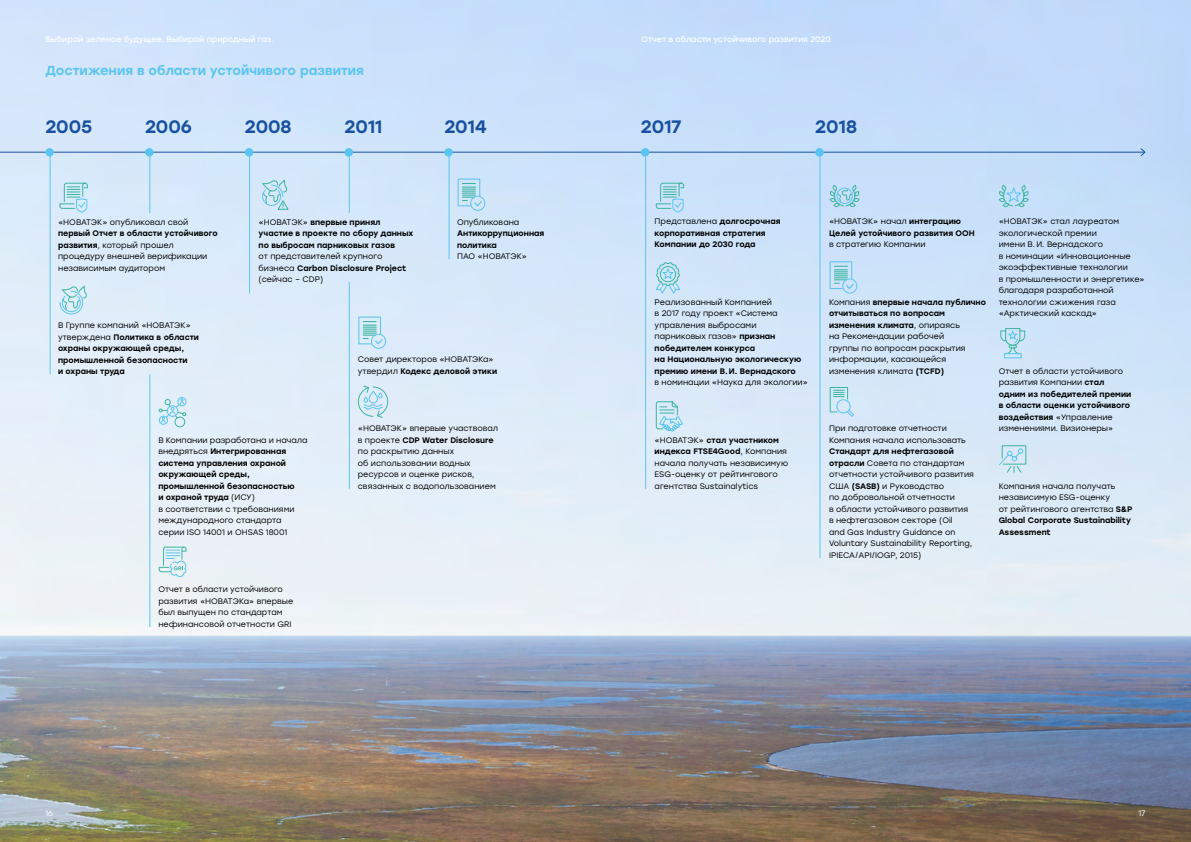
<style>
.page{position:relative;width:1191px;height:842px;background:#fff}
.page>*{position:absolute;margin:0;border:0;box-sizing:border-box;transform-origin:0 0}
.t1{font:500 18px "Stolzl";color:#1951a0}
.t2{font:500 13px "Stolzl";color:#5bc5f2}
.t3{font:8px/11.5px "Stolzl";color:#000}
.t4{font:500 8px/11.5px "Stolzl";color:#000}
.t5{font:8px "Stolzl";color:#fff}
.t6{font:8px "Stolzl";color:#fff}
.s1{font-weight:500}
.s2{font-weight:400}
</style>
<div class="page">
<img style="left:0;top:0;width:1191px;height:842px">
<hr style="left:0;top:152px;width:1144px;height:1px;background:#1951a0">
<svg style="left:1139px;top:147px;width:7px;height:10px"></svg>
<div style="left:45px;top:148px;width:9px;height:9px;background:#5bc5f2;border-radius:50%"></div>
<div style="left:145px;top:148px;width:9px;height:9px;background:#5bc5f2;border-radius:50%"></div>
<div style="left:344px;top:148px;width:9px;height:9px;background:#5bc5f2;border-radius:50%"></div>
<div style="left:444px;top:148px;width:9px;height:9px;background:#5bc5f2;border-radius:50%"></div>
<div style="left:641px;top:148px;width:8px;height:9px;background:#5bc5f2;border-radius:50%"></div>
<div style="left:245px;top:148px;width:8px;height:9px;background:#5bc5f2;border-radius:50%"></div>
<div style="left:815px;top:148px;width:8px;height:9px;background:#5bc5f2;border-radius:50%"></div>
<hr style="left:149px;top:152px;width:1px;height:61px;background:#5bc5f2">
<hr style="left:349px;top:152px;width:1px;height:61px;background:#5bc5f2">
<hr style="left:448px;top:152px;width:1px;height:107px;background:#5bc5f2">
<hr style="left:645px;top:152px;width:1px;height:337px;background:#5bc5f2">
<hr style="left:50px;top:152px;width:1px;height:222px;background:#5bc5f2">
<hr style="left:249px;top:152px;width:1px;height:142px;background:#5bc5f2">
<svg style="left:358px;top:317px;width:28px;height:32px"></svg>
<svg style="left:457px;top:179px;width:28px;height:32px"></svg>
<svg style="left:829px;top:261px;width:28px;height:33px"></svg>
<svg style="left:59px;top:286px;width:28px;height:28px"></svg>
<svg style="left:159px;top:547px;width:28px;height:30px"></svg>
<svg style="left:655px;top:182px;width:29px;height:31px"></svg>
<svg style="left:59px;top:182px;width:29px;height:31px"></svg>
<svg style="left:998px;top:445px;width:28px;height:29px"></svg>
<svg style="left:829px;top:386px;width:26px;height:32px"></svg>
<hr style="left:149px;top:374px;width:1px;height:253px;background:#5bc5f2">
<hr style="left:349px;top:282px;width:1px;height:207px;background:#5bc5f2">
<svg style="left:999px;top:328px;width:26px;height:31px"></svg>
<svg style="left:654px;top:259px;width:27px;height:36px"></svg>
<svg style="left:655px;top:401px;width:29px;height:33px"></svg>
<svg style="left:262px;top:180px;width:28px;height:30px"></svg>
<svg style="left:158px;top:397px;width:29px;height:31px"></svg>
<svg style="left:998px;top:185px;width:31px;height:23px"></svg>
<svg style="left:357px;top:385px;width:32px;height:34px"></svg>
<svg style="left:828px;top:185px;width:32px;height:23px"></svg>
<div style="left:836px;top:188px;width:17px;height:16px;border:1px solid #5bc5f2;border-radius:50%"></div>
<hr style="left:819px;top:152px;width:1px;height:406px;background:#5bc5f2">
<p class="t5" style="left:45px;top:33px;width:230px">Выбирай зеленое будущее. Выбирай природный газ.</p>
<p class="t5" style="left:641px;top:33px;width:191px">Отчет в области устойчивого развития 2020</p>
<h2 class="t2" style="left:45px;top:61px;width:320px">Достижения в области устойчивого развития</h2>
<h1 class="t1" style="left:45px;top:113px;width:48px">2005</h1>
<h1 class="t1" style="left:145px;top:113px;width:48px">2006</h1>
<h1 class="t1" style="left:245px;top:113px;width:48px">2008</h1>
<h1 class="t1" style="left:344px;top:113px;width:40px">2011</h1>
<h1 class="t1" style="left:444px;top:113px;width:44px">2014</h1>
<h1 class="t1" style="left:641px;top:113px;width:42px">2017</h1>
<h1 class="t1" style="left:815px;top:113px;width:43px">2018</h1>
<p class="t3" style="left:58px;top:216px;width:132px">«НОВАТЭК» опубликовал свой</p>
<p class="t3" style="left:58px;top:227px;width:161px"><span class="s1">первый Отчет в области устойчивого развития</span>, который прошел процедуру внешней верификации независимым аудитором</p>
<p class="t4" style="left:58px;top:319px;width:142px"><span class="s2">В Группе компаний «НОВАТЭК» утверждена</span> Политика в области охраны окружающей среды, промышленной безопасности<br>и охраны труда</p>
<p class="t4" style="left:259px;top:216px;width:156px"><span class="s2">«НОВАТЭК»</span> впервые принял участие в проекте по сбору данных по выбросам парниковых газов</p>
<p class="t3" style="left:259px;top:250px;width:149px">от представителей крупного бизнеса <span class="s1">Carbon Disclosure Project </span>(сейчас – CDP)</p>
<p class="t3" style="left:457px;top:216px;width:64px">Опубликована</p>
<p class="t4" style="left:457px;top:227px;width:89px">Антикоррупционная политика</p>
<p class="t3" style="left:457px;top:250px;width:72px">ПАО «НОВАТЭК»</p>
<p class="t3" style="left:358px;top:353px;width:141px">Совет директоров «НОВАТЭКа» утвердил <span class="s1">Кодекс деловой этики</span></p>
<p class="t3" style="left:158px;top:434px;width:151px">В Компании разработана и начала внедряться <span class="s1">Интегрированная система управления охраной окружающей среды, промышленной безопасностью<br>и охраной труда</span> (ИСУ)<br>в соответствии с требованиями международного стандарта серии ISO 14001 и OHSAS 18001</p>
<p class="t3" style="left:158px;top:583px;width:136px">Отчет в области устойчивого развития «НОВАТЭКа» впервые был выпущен по стандартам нефинансовой отчетности GRI</p>
<p class="t3" style="left:358px;top:422px;width:142px">«НОВАТЭК» впервые участвовал в проекте <span class="s1">CDP Water Disclosure </span>по раскрытию данных<br>об использовании водных ресурсов и оценке рисков, связанных с водопользованием</p>
<p class="t4" style="left:654px;top:215px;width:127px"><span class="s2">Представлена</span> долгосрочная корпоративная стратегия<br>Компании до 2030 года</p>
<p class="t3" style="left:654px;top:296px;width:148px">Реализованный Компанией<br>в 2017 году проект «Система управления выбросами парниковых газов» <span class="s1">признан победителем конкурса<br>на Национальную экологическую премию имени В. И. Вернадского</span></p>
<p class="t3" style="left:654px;top:376px;width:155px">в номинации «Наука для экологии»</p>
<p class="t3" style="left:654px;top:434px;width:135px">«НОВАТЭК» <span class="s1">стал участником индекса FTSE4Good</span>, Компания начала получать независимую<br>ESG-оценку от рейтингового агентства Sustainalytics</p>
<p class="t4" style="left:829px;top:216px;width:147px"><span class="s2">«НОВАТЭК» начал</span> интеграцию<br>Целей устойчивого развития ООН</p>
<p class="t3" style="left:829px;top:239px;width:98px">в стратегию Компании</p>
<p class="t3" style="left:829px;top:296px;width:158px">Компания <span class="s1">впервые начала публично отчитываться по вопросам изменения климата</span>, опираясь<br>на Рекомендации рабочей<br>группы по вопросам раскрытия информации, касающейся изменения климата <span class="s1">(TCFD)</span></p>
<p class="t3" style="left:829px;top:423px;width:138px">При подготовке отчетности<br>Компания начала использовать</p>
<p class="t3" style="left:829px;top:446px;width:146px"><span class="s1">Стандарт для нефтегазовой отрасли</span> Совета по стандартам отчетности устойчивого развития<br>США <span class="s1">(SASB)</span> и Руководство<br>по добровольной отчетности<br>в области устойчивого развития в нефтегазовом секторе (Oil<br>and Gas Industry Guidance on<br>Voluntary Sustainability Reporting,<br>IPIECA/API/IOGP, 2015)</p>
<p class="t3" style="left:998px;top:215px;width:148px">«НОВАТЭК» стал лауреатом экологической премии<br>имени В. И. Вернадского<br>в номинации «Инновационные экоэффективные технологии<br>в промышленности и энергетике» благодаря разработанной технологии сжижения газа «Арктический каскад»</p>
<p class="t3" style="left:998px;top:365px;width:134px">Отчет в области устойчивого развития Компании <span class="s1">стал одним из победителей премии в области оценки устойчивого воздействия</span> «Управление изменениями. Визионеры»</p>
<p class="t3" style="left:998px;top:480px;width:135px">Компания начала получать независимую ESG-оценку<br>от рейтингового агентства <span class="s1">S&amp;P<br>Global Corporate Sustainability<br>Assessment</span></p>
<p class="t6" style="left:45px;top:807px;width:9px">16</p>
<p class="t6" style="left:1138px;top:807px;width:9px">17</p>
</div>
